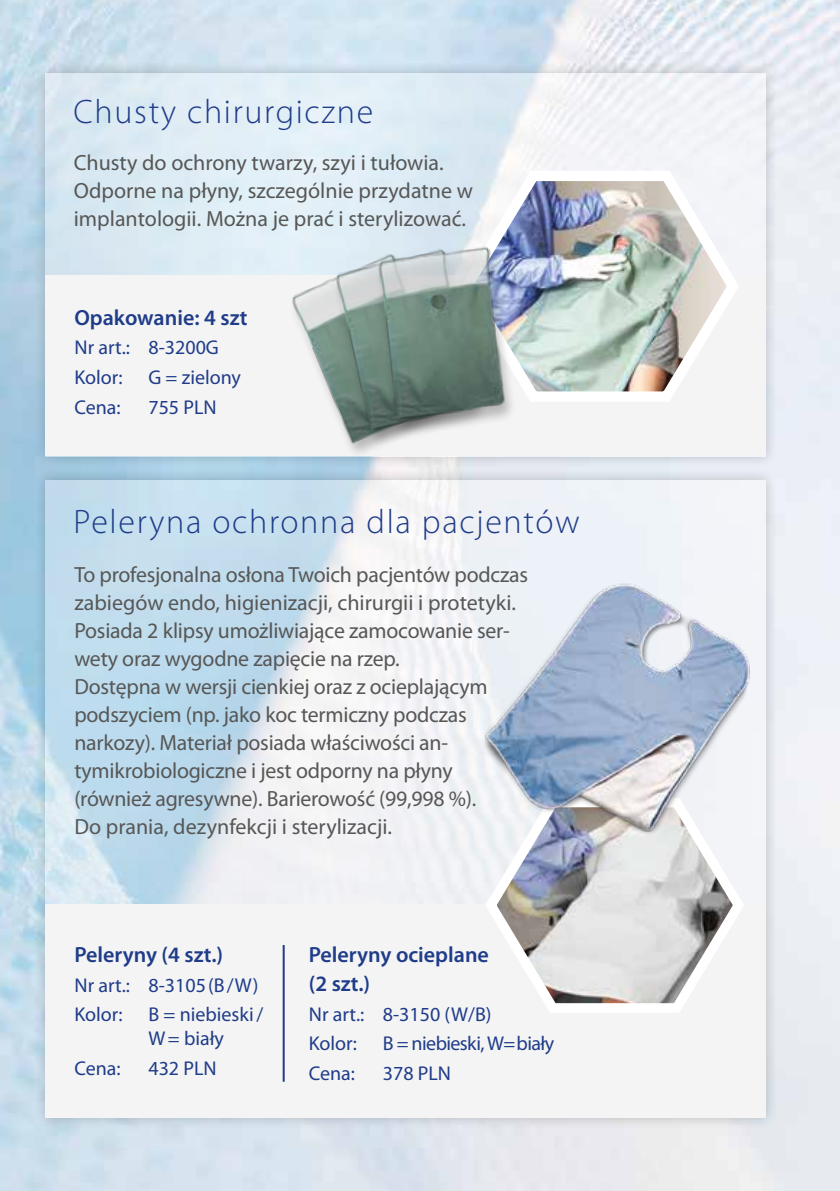
<style>
.page{position:relative;width:840px;height:1191px;background:#fff}
.page>*{position:absolute;margin:0;border:0;box-sizing:border-box;transform-origin:0 0}
.t1{font:300 34px "Myriad Pro";letter-spacing:.05em;color:#1f3c89}
.t2{font:22px/28px "Myriad Pro";letter-spacing:-.01em;color:#575756}
.t3{font:600 22px/28.8px "Myriad Pro";color:#1f3c89}
.t4{font:20px/29.6px "Myriad Pro";color:#1f3c89}
.t5{font:20px "Myriad Pro";letter-spacing:-.03em;color:#1f3c89}
</style>
<div class="page">
<div style="left:33px;top:468px;width:745px;height:661px;background:#000;opacity:.58"></div>
<svg style="left:45px;top:480px;width:720px;height:424px"></svg>
<div style="left:45px;top:904px;width:720px;height:213px;background:#f4f4f4"></div>
<div style="left:33px;top:61px;width:745px;height:407px;background:#000;opacity:.58"></div>
<svg style="left:45px;top:73px;width:720px;height:202px;fill:#e0eef5"></svg>
<div style="left:45px;top:275px;width:720px;height:181px;background:#f4f4f4"></div>
<img style="left:454px;top:162px;width:290px;height:239px">
<div style="left:288px;top:255px;width:174px;height:205px;background:#000;opacity:.25"></div>
<img style="left:289px;top:251px;width:43px;height:195px">
<div style="left:332px;top:250px;width:155px;height:197px;background:#000;opacity:.25"></div>
<img style="left:332px;top:247px;width:43px;height:188px">
<div style="left:374px;top:248px;width:143px;height:189px;background:#000;opacity:.25"></div>
<img style="left:375px;top:243px;width:136px;height:181px">
<svg style="left:479px;top:838px;width:270px;height:174px"></svg>
<img style="left:476px;top:574px;width:284px;height:264px">
<hr style="left:282px;top:945px;width:2px;height:136px;background:#1f3c89">
<h1 class="t1" style="left:73px;top:91px;width:301px">Chusty chirurgiczne</h1>
<p class="t2" style="left:74px;top:149px;width:400px">Chusty do ochrony twarzy, szyi i tułowia.<br>Odporne na płyny, szczególnie przydatne w implantologii. Można je prać i sterylizować.</p>
<p class="t3" style="left:74px;top:302px;width:174px">Opakowanie: 4 szt</p>
<p class="t4" style="left:74px;top:332px;width:146px">Nr art.: 8-3200G<br>Kolor:</p>
<p class="t4" style="left:148px;top:362px;width:94px">G = zielony</p>
<p class="t4" style="left:74px;top:392px;width:48px">Cena:</p>
<p class="t4" style="left:148px;top:392px;width:70px">755 PLN</p>
<h1 class="t1" style="left:73px;top:501px;width:507px">Peleryna ochronna dla pacjentów</h1>
<p class="t2" style="left:74px;top:560px;width:455px">To profesjonalna osłona Twoich pacjentów podczas zabiegów endo, higienizacji, chirurgii i protetyki.<br>Posiada 2 klipsy umożliwiające zamocowanie ser&shy;wety oraz wygodne zapięcie na rzep.<br>Dostępna w wersji cienkiej oraz z ocieplającym podszyciem (np. jako koc termiczny podczas narkozy). Materiał posiada właściwości an&shy;tymikrobiologiczne i jest odporny na płyny (również agresywne). Barierowość (99,998 %).<br>Do prania, dezynfekcji i sterylizacji.</p>
<p class="t3" style="left:74px;top:939px;width:150px">Peleryny (4 szt.)</p>
<p class="t4" style="left:74px;top:970px;width:185px">Nr art.: 8-3105(B/W)<br>Kolor:</p>
<p class="t4" style="left:148px;top:1002px;width:116px;line-height:24px">B = niebieski/<br>W= biały</p>
<p class="t4" style="left:74px;top:1053px;width:48px">Cena:</p>
<p class="t4" style="left:148px;top:1053px;width:70px">432 PLN</p>
<p class="t3" style="left:308px;top:939px;width:182px">Peleryny ocieplane (2 szt.)</p>
<p class="t4" style="left:308px;top:998px;width:184px">Nr art.: 8-3150 (W/B)<br>Kolor:</p>
<p class="t5" style="left:382px;top:1031px;width:173px">B = niebieski, W=biały</p>
<p class="t4" style="left:308px;top:1058px;width:48px">Cena:</p>
<p class="t4" style="left:382px;top:1058px;width:70px">378 PLN</p>
</div>
